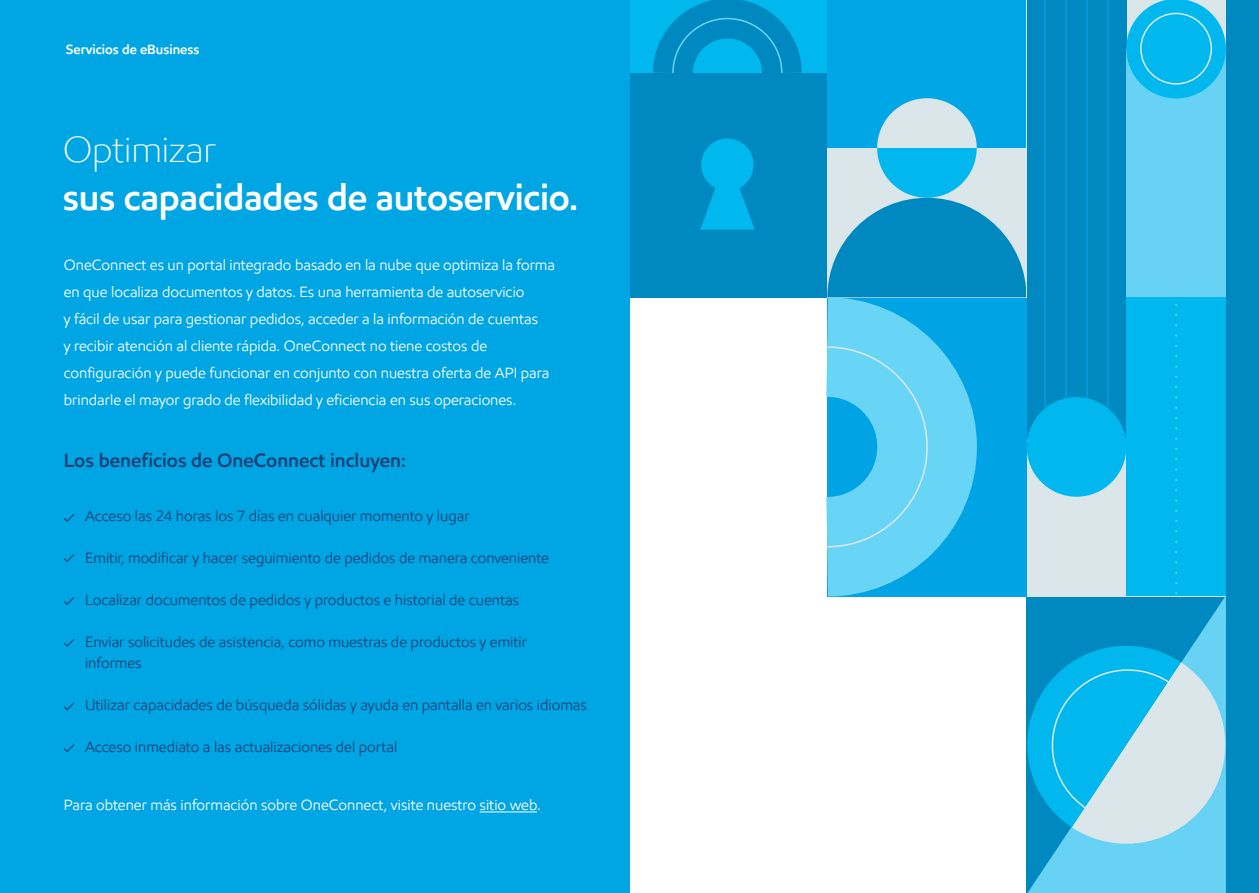
<style>
.page{position:relative;width:1259px;height:893px;background:#fff}
.page>*{position:absolute;margin:0;border:0;box-sizing:border-box;transform-origin:0 0}
.t1{font:600 36.75px "E Mprint";letter-spacing:-.005em;color:#fff}
.t2{font:300 36.75px "E Mprint";letter-spacing:-.005em;color:#fff}
.t3{font:600 19.5px "E Mprint";color:#1b4379}
.t4{font:15px/27px "E Mprint";color:#fff}
.t5{font:15px/21px "E Mprint";color:#1b4379}
.t6{font:600 13.5px "E Mprint";color:#fff}
</style>
<div class="page">
<div style="left:1211px;top:0;width:48px;height:893px;background:#0089c1"></div>
<svg style="left:1027px;top:596px;width:199px;height:297px;background:#36aeda"></svg>
<div style="left:827px;top:0;width:199px;height:148px;background:#00a6e6"></div>
<svg style="left:827px;top:98px;width:199px;height:149px"></svg>
<div style="left:1026px;top:0;width:200px;height:596px;background:#dae6e9"></div>
<div style="left:1026px;top:0;width:100px;height:439px;background:#0089c1"></div>
<div style="left:1126px;top:49px;width:100px;height:249px;background:#67d2f3"></div>
<svg style="left:1126px;top:0;width:100px;height:98px"></svg>
<div style="left:1126px;top:298px;width:100px;height:298px;background:#00b8ee"></div>
<svg style="left:1026px;top:632px;width:200px;height:225px;background:#5cc4e5"></svg>
<svg style="left:727px;top:247px;width:299px;height:350px"></svg>
<svg style="left:825px;top:346px;width:103px;height:202px;background:#5accf2"></svg>
<div style="left:1140px;top:13px;width:72px;height:72px;border:1px solid #dde9ec;border-radius:50%"></div>
<hr style="left:1044px;top:0;width:1px;height:447px;background:#00abee">
<hr style="left:1065px;top:0;width:1px;height:447px;background:#00abee">
<hr style="left:1086px;top:0;width:1px;height:447px;background:#00abee">
<hr style="left:1107px;top:0;width:1px;height:447px;background:#00abee">
<div style="left:1026px;top:397px;width:100px;height:100px;background:#00b8ee;border-radius:50%"></div>
<svg style="left:1175px;top:305px;width:2px;height:289px"></svg>
<div style="left:629px;top:73px;width:198px;height:224px;background:#0089c1"></div>
<div style="left:701px;top:138px;width:52px;height:53px;background:#00b8ee;border-radius:50%"></div>
<svg style="left:700px;top:174px;width:55px;height:56px"></svg>
<svg style="left:633px;top:0;width:188px;height:73px;background:#01a2d8"></svg>
<div style="left:0;top:0;width:629px;height:893px;background:#00a5e3"></div>
<hr style="left:479px;top:812px;width:58px;height:1px;background:#fff">
<svg style="left:64px;top:514px;width:10px;height:8px"></svg>
<svg style="left:64px;top:554px;width:10px;height:8px"></svg>
<svg style="left:64px;top:597px;width:10px;height:8px"></svg>
<svg style="left:64px;top:639px;width:10px;height:8px"></svg>
<svg style="left:64px;top:702px;width:10px;height:8px"></svg>
<svg style="left:64px;top:744px;width:10px;height:8px"></svg>
<p class="t6" style="left:66px;top:41px;width:135px">Servicios de eBusiness</p>
<h1 class="t2" style="left:63px;top:126px;width:155px">Optimizar</h1>
<h1 class="t1" style="left:63px;top:174px;width:517px">sus capacidades de autoservicio.</h1>
<p class="t4" style="left:64px;top:251px;width:493px">OneConnect es un portal integrado basado en la nube que optimiza la forma en que localiza documentos y datos. Es una herramienta de autoservicio<br>y fácil de usar para gestionar pedidos, acceder a la información de cuentas<br>y recibir atención al cliente rápida. OneConnect no tiene costos de configuración y puede funcionar en conjunto con nuestra oferta de API para brindarle el mayor grado de flexibilidad y eficiencia en sus operaciones.</p>
<h2 class="t3" style="left:64px;top:448px;width:344px">Los beneficios de OneConnect incluyen:</h2>
<p class="t5" style="left:85px;top:505px;width:386px">Acceso las 24 horas los 7 días en cualquier momento y lugar</p>
<p class="t5" style="left:85px;top:547px;width:465px">Emitir, modificar y hacer seguimiento de pedidos de manera conveniente</p>
<p class="t5" style="left:85px;top:589px;width:435px">Localizar documentos de pedidos y productos e historial de cuentas</p>
<p class="t5" style="left:85px;top:631px;width:443px">Enviar solicitudes de asistencia, como muestras de productos y emitir informes</p>
<p class="t5" style="left:85px;top:694px;width:503px">Utilizar capacidades de búsqueda sólidas y ayuda en pantalla en varios idiomas</p>
<p class="t5" style="left:85px;top:736px;width:314px">Acceso inmediato a las actualizaciones del portal</p>
<p class="t4" style="left:64px;top:791px;width:478px">Para obtener más información sobre OneConnect, visite nuestro sitio web.</p>
</div>
